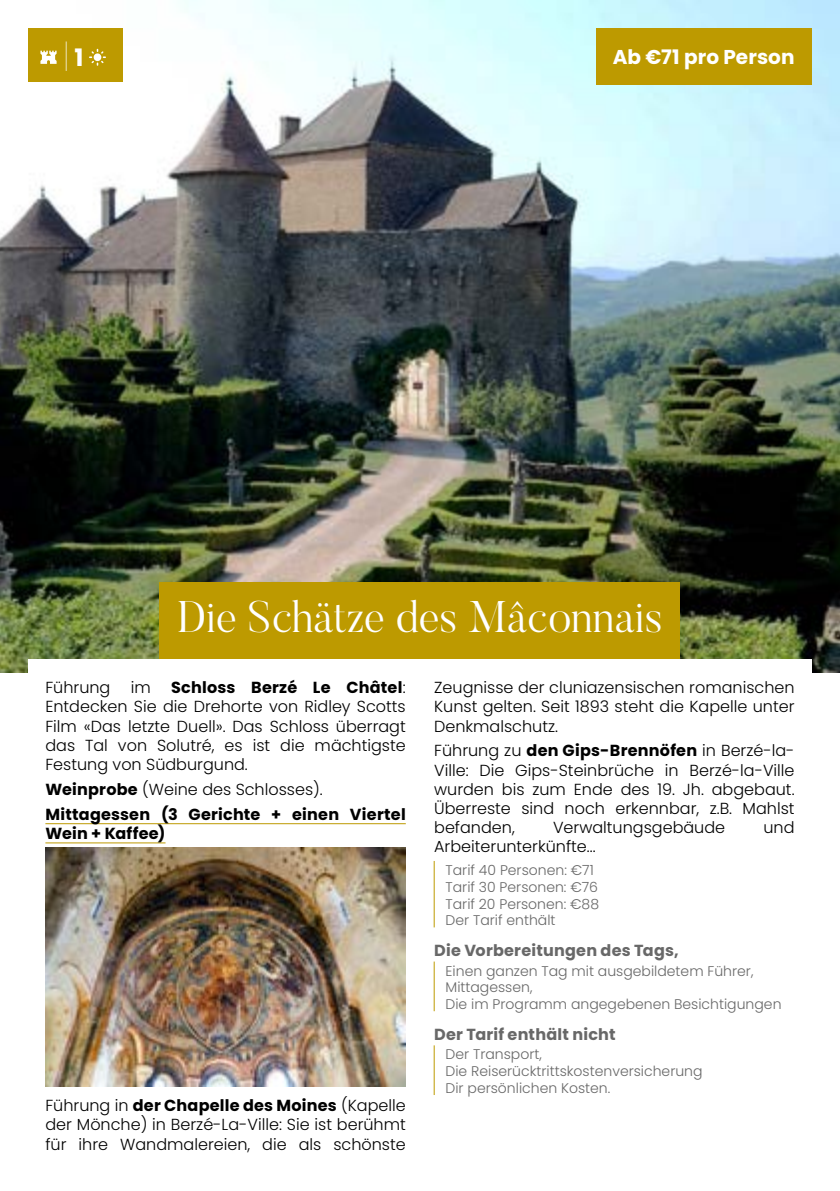
<style>
.page{position:relative;width:840px;height:1191px;background:#fff}
.page>*{position:absolute;margin:0;border:0;box-sizing:border-box;transform-origin:0 0}
.t1{font:300 44px "Butler";color:#fff}
.t2{font:100 34px "Poppins";color:#fff}
.t3{font:700 20px "Poppins";letter-spacing:.005em;color:#fff}
.t4{font:300 16px/19.2px "Poppins";color:#000;text-align:justify}
.t5{font:700 16px/24.8px "Poppins";letter-spacing:.015em;color:#000}
.t6{font:700 16px "Poppins";letter-spacing:.015em;color:#686868}
.t7{font:300 14px/16.8px "Poppins";color:#686868}
.s1{font-weight:700;font-size:24px}
.s2{font-weight:700}
.s3{font-weight:300}
</style>
<div class="page">
<img style="left:0;top:0;width:839px;height:672px">
<div style="left:160px;top:583px;width:520px;height:78px;background:#bd9a00"></div>
<div style="left:28px;top:659px;width:783px;height:503px;background:#fff"></div>
<hr style="left:45px;top:823px;width:360px;height:1px;background:#bd9a00">
<hr style="left:45px;top:842px;width:120px;height:1px;background:#bd9a00">
<img style="left:45px;top:847px;width:360px;height:239px">
<hr style="left:433px;top:861px;width:1px;height:66px;background:#bd9a00">
<hr style="left:433px;top:961px;width:1px;height:50px;background:#bd9a00">
<hr style="left:433px;top:1045px;width:1px;height:50px;background:#bd9a00">
<div style="left:595px;top:28px;width:216px;height:57px;background:#bd9a00"></div>
<div style="left:28px;top:28px;width:95px;height:54px;background:#bd9a00"></div>
<svg style="left:40px;top:51px;width:17px;height:13px"></svg>
<svg style="left:89px;top:49px;width:17px;height:17px"></svg>
<h2 class="t2" style="left:63px;top:36px;width:22px">| <span class="s1">1</span></h2>
<p class="t3" style="left:612px;top:46px;width:183px">Ab €71 pro Person</p>
<h1 class="t1" style="left:177px;top:589px;width:487px">Die Schätze des Mâconnais</h1>
<p class="t4" style="left:45px;top:678px;width:362px;text-indent:126px"><span class="s2">Schloss Berzé Le Châtel</span>:<br>Entdecken Sie die Drehorte von Ridley Scotts Film «Das letzte Duell». Das Schloss überragt das Tal von Solutré, es ist die mächtigste Festung von Südburgund.</p>
<p class="t5" style="left:45px;top:777px;width:361px">Weinprobe <span class="s3">(Weine des Schlosses).<br></span>Mittagessen (3 Gerichte + einen Viertel</p>
<p class="t5" style="left:45px;top:821px;width:121px">Wein + Kaffee)</p>
<p class="t4" style="left:45px;top:678px;width:66px">Führung</p>
<p class="t4" style="left:131px;top:678px;width:22px">im</p>
<p class="t4" style="left:45px;top:1096px;width:362px">Führung in <span class="s2">der Chapelle des Moines</span> (Kapelle der Mönche) in Berzé-La-Ville: Sie ist berühmt für ihre Wandmalereien, die als schönste</p>
<p class="t4" style="left:434px;top:678px;width:361px">Zeugnisse der cluniazensischen romanischen Kunst gelten. Seit 1893 steht die Kapelle unter Denkmalschutz.</p>
<p class="t4" style="left:434px;top:741px;width:362px">Führung zu <span class="s2">den Gips-Brennöfen</span> in Berzé-la-Ville: Die Gips-Steinbrüche in Berzé-la-Ville wurden bis zum Ende des 19. Jh. abgebaut.<br>Überreste sind noch erkennbar, z.B. Mahlst befanden,</p>
<p class="t4" style="left:552px;top:818px;width:173px">Verwaltungsgebäude</p>
<p class="t4" style="left:763px;top:818px;width:33px">und</p>
<p class="t4" style="left:434px;top:837px;width:163px">Arbeiterunterkünfte...</p>
<p class="t7" style="left:445px;top:861px;width:155px">Tarif 40 Personen: €71<br>Tarif 30 Personen: €76<br>Tarif 20 Personen: €88<br>Der Tarif enthält</p>
<p class="t6" style="left:434px;top:941px;width:246px">Die Vorbereitungen des Tags,</p>
<p class="t7" style="left:445px;top:962px;width:337px">Einen ganzen Tag mit ausgebildetem Führer,<br>Mittagessen,<br>Die im Programm angegebenen Besichtigungen</p>
<p class="t6" style="left:434px;top:1024px;width:183px">Der Tarif enthält nicht</p>
<p class="t7" style="left:445px;top:1046px;width:258px">Der Transport,<br>Die Reiserücktrittskostenversicherung<br>Dir persönlichen Kosten.</p>
</div>
